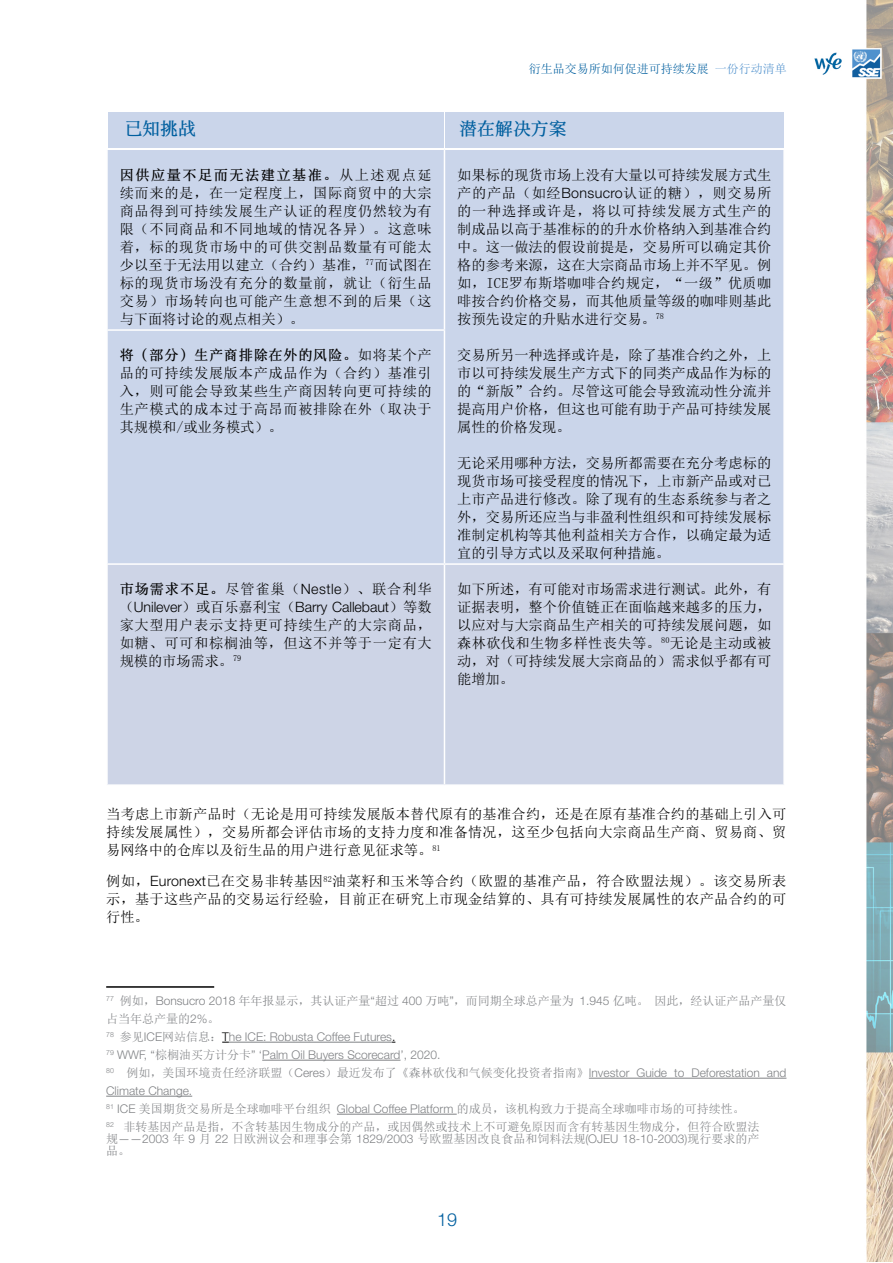
<style>
.page{position:relative;width:893px;height:1263px;background:#fff}
.page>*{position:absolute;margin:0;border:0;box-sizing:border-box;transform-origin:0 0}
.t1{font:700 18px "Sim Song";letter-spacing:-.005em;color:#005f9f}
.t2{font:300 18px "Helvetica Neue LT Std";color:#005f9f}
.t3{font:14.25px/18px "Sim Sun";letter-spacing:.015em;color:#000;text-align:justify}
.t4{font:300 14.25px "Helvetica Neue LT Std";letter-spacing:-.005em;color:#000}
.t5{font:14.25px "Sim Sun";letter-spacing:.06em;color:#000}
.t6{font:700 14.25px "Sim Song";letter-spacing:.045em;color:#000}
.t7{font:700 14.25px "Sim Song";letter-spacing:.1em;color:#000}
.t8{font:12px/18px "Sim Sun";color:#808285}
.t9{font:300 12px/18px "Helvetica Neue LT Std";color:#808285}
.t10{font:12px "Sim Sun";color:#005f9f}
.s1{color:#5091cd}
.s2{font-family:"Sim Sun";font-weight:400}
.s3{font-family:"Sim Song";font-weight:700}
.s4{font-family:"Helvetica Neue LT Std";font-weight:300}
.s5{color:#000}
</style>
<div class="page">
<img style="left:852px;top:0;width:41px;height:1261px">
<img style="left:814px;top:52px;width:28px;height:23px">
<div style="left:108px;top:150px;width:675px;height:413px;background:#cad5ea"></div>
<div style="left:108px;top:565px;width:675px;height:219px;background:#cdd4e6"></div>
<hr style="left:444px;top:565px;width:1px;height:219px;background:#fff">
<hr style="left:444px;top:150px;width:1px;height:179px;background:#fff">
<hr style="left:106px;top:329px;width:339px;height:2px;background:#fff">
<hr style="left:444px;top:331px;width:1px;height:232px;background:#fff">
<hr style="left:106px;top:986px;width:108px;height:2px;background:#000">
<hr style="left:229px;top:1042px;width:163px;height:1px;background:#808285">
<hr style="left:262px;top:1060px;width:138px;height:1px;background:#808285">
<hr style="left:589px;top:1078px;width:197px;height:1px;background:#808285">
<hr style="left:106px;top:1096px;width:86px;height:1px;background:#808285">
<hr style="left:337px;top:1114px;width:120px;height:1px;background:#808285">
<div style="left:108px;top:113px;width:336px;height:35px;background:#cad5ea"></div>
<div style="left:445px;top:113px;width:338px;height:35px;background:#cad5ea"></div>
<p class="t10" style="left:529px;top:63px;width:260px">衍生品交易所如何促进可持续发展 <span class="s1">一份行动清单</span></p>
<p class="t1" style="left:124px;top:120px;width:73px">已知挑战</p>
<p class="t1" style="left:459px;top:120px;width:109px">潜在解决方案</p>
<p class="t7" style="left:120px;top:168px;width:314px">因供应量不足而无法建立基准。<span class="s2">从上述观点延</span></p>
<p class="t3" style="left:120px;top:184px;width:314px">续而来的是，在一定程度上，国际商贸中的大宗商品得到可持续发展生产认证的程度仍然较为有限（不同商品和不同地域的情况各异）。这意味着，标的现货市场中的可供交割品数量有可能太少以至于无法用以建立（合约）基准，<sup>77</sup>而试图在标的现货市场没有充分的数量前，就让（衍生品交易）市场转向也可能产生意想不到的后果（这与下面将讨论的观点相关）。</p>
<p class="t6" style="left:120px;top:348px;width:314px">将（部分）生产商排除在外的风险。<span class="s2">如将某个产</span></p>
<p class="t3" style="left:120px;top:364px;width:314px">品的可持续发展版本产成品作为（合约）基准引入，则可能会导致某些生产商因转向更可持续的生产模式的成本过于高昂而被排除在外（取决于其规模和/或业务模式）。</p>
<p class="t5" style="left:120px;top:582px;width:313px"><span class="s3">市场需求不足。</span>尽管雀巢（<span class="s4">Nestle</span>）、联合利华</p>
<p class="t4" style="left:120px;top:598px;width:314px"><span class="s2">（</span>Unilever<span class="s2">）或百乐嘉利宝（</span>Barry Callebaut<span class="s2">）等数</span></p>
<p class="t3" style="left:120px;top:616px;width:314px">家大型用户表示支持更可持续生产的大宗商品，如糖、可可和棕榈油等，但这不并等于一定有大规模的市场需求。<sup>79</sup></p>
<p class="t3" style="left:457px;top:166px;width:316px">如果标的现货市场上没有大量以可持续发展方式生产的产品（如经<span class="s4">Bonsucro</span>认证的糖），则交易所的一种选择或许是，将以可持续发展方式生产的制成品以高于基准标的的升水价格纳入到基准合约中。这一做法的假设前提是，交易所可以确定其价格的参考来源，这在大宗商品市场上并不罕见。例如，ICE罗布斯塔咖啡合约规定，“一级”优质咖啡按合约价格交易，而其他质量等级的咖啡则基此按预先设定的升贴水进行交易。<sup>78</sup></p>
<p class="t3" style="left:457px;top:346px;width:316px">交易所另一种选择或许是，除了基准合约之外，上市以可持续发展生产方式下的同类产成品作为标的的“新版”合约。尽管这可能会导致流动性分流并提高用户价格，但这也可能有助于产品可持续发展属性的价格发现。</p>
<p class="t3" style="left:457px;top:454px;width:316px">无论采用哪种方法，交易所都需要在充分考虑标的现货市场可接受程度的情况下，上市新产品或对已上市产品进行修改。除了现有的生态系统参与者之外，交易所还应当与非盈利性组织和可持续发展标准制定机构等其他利益相关方合作，以确定最为适宜的引导方式以及采取何种措施。</p>
<p class="t3" style="left:457px;top:580px;width:316px">如下所述，有可能对市场需求进行测试。此外，有证据表明，整个价值链正在面临越来越多的压力，以应对与大宗商品生产相关的可持续发展问题，如森林砍伐和生物多样性丧失等。<sup>80</sup>无论是主动或被动，对（可持续发展大宗商品的）需求似乎都有可能增加。</p>
<p class="t3" style="left:106px;top:805px;width:682px">当考虑上市新产品时（无论是用可持续发展版本替代原有的基准合约，还是在原有基准合约的基础上引入可持续发展属性），交易所都会评估市场的支持力度和准备情况，这至少包括向大宗商品生产商、贸易商、贸易网络中的仓库以及衍生品的用户进行意见征求等。<sup>81</sup></p>
<p class="t3" style="left:106px;top:872px;width:682px">例如，<span class="s4">Euronext</span>已在交易非转基因<sup>82</sup>油菜籽和玉米等合约（欧盟的基准产品，符合欧盟法规）。该交易所表示，基于这些产品的交易运行经验，目前正在研究上市现金结算的、具有可持续发展属性的农产品合约的可行性。</p>
<p class="t8" style="left:106px;top:992px;width:682px"><sup>77</sup> 例如，<span class="s4">Bonsucro 2018</span> 年年报显示，其认证产量<span class="s4">“</span>超过 <span class="s4">400</span> 万吨<span class="s4">”</span>，而同期全球总产量为 <span class="s4">1.945</span> 亿吨。 因此，经认证产品产量仅占当年总产量的<span class="s4">2%</span>。</p>
<p class="t9" style="left:106px;top:1027px;width:336px"><sup>78</sup> <span class="s2">参见</span>ICE<span class="s2">网站信息：</span><span class="s5">T</span>he ICE: Robusta Coffee Futures<span class="s5">.<br></span><sup>79</sup> WWF, “<span class="s2">棕榈油买方计分卡</span>” ‘Palm Oil Buyers Scorecard’, 2020.</p>
<p class="t8" style="left:106px;top:1064px;width:682px"><sup>80</sup> 例如，美国环境责任经济联盟（<span class="s4">Ceres</span>）最近发布了《森林砍伐和气候变化投资者指南》<span class="s4">Investor Guide to Deforestation and</span></p>
<p class="t9" style="left:106px;top:1081px;width:88px">Climate Change.</p>
<p class="t8" style="left:106px;top:1100px;width:655px"><sup>81</sup> <span class="s4">ICE</span> 美国期货交易所是全球咖啡平台组织 <span class="s4">Global Coffee Platform</span> 的成员，该机构致力于提高全球咖啡市场的可持续性。<br><sup>82</sup> 非转基因产品是指，不含转基因生物成分的产品，或因偶然或技术上不可避免原因而含有转基因生物成分，但符合欧盟法</p>
<p class="t9" style="left:106px;top:1129px;width:655px"><span class="s2">规</span>——2003 <span class="s2">年</span> 9 <span class="s2">月</span> 22 <span class="s2">日欧洲议会和理事会第</span> 1829/2003 <span class="s2">号欧盟基因改良食品和饲料法规</span>(OJEU 18-10-2003)<span class="s2">现行要求的产</span></p>
<p class="t8" style="left:106px;top:1142px;width:25px">品。</p>
<p class="t2" style="left:437px;top:1208px;width:22px">19</p>
</div>
